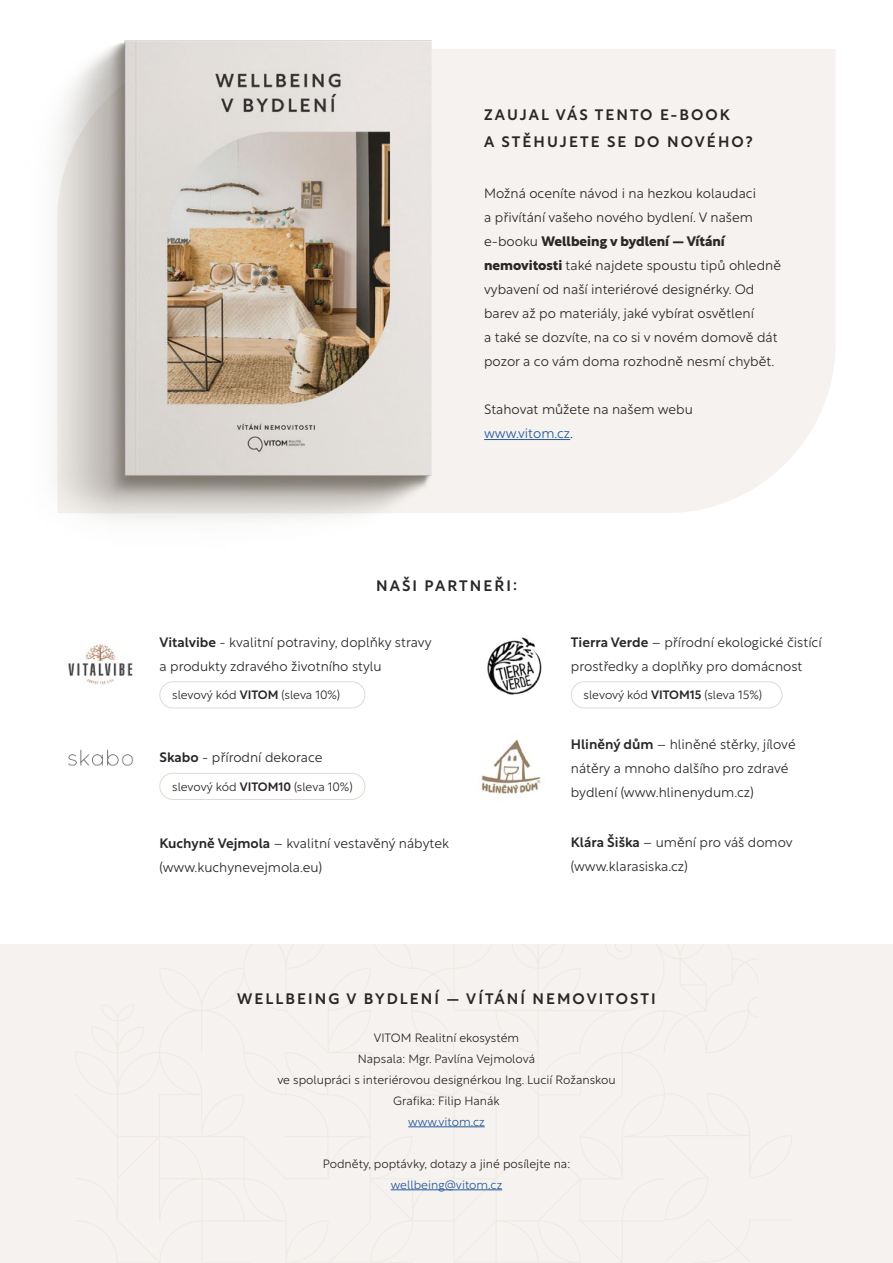
<style>
.page{position:relative;width:893px;height:1263px;background:#fff}
.page>*{position:absolute;margin:0;border:0;box-sizing:border-box;transform-origin:0 0}
.t1{font:500 15px/27px "Rustica";letter-spacing:.14em;color:#2a2727}
.t2{font:300 13.5px/24px "Rustica";color:#2a2727}
.t3{font:300 12px/21px "Rustica";color:#2a2727;text-align:center}
.t4{font:300 12px "Rustica";color:#275b9b}
.s1{font-weight:700}
.s2{color:#275b9b}
.s3{font-weight:500}
</style>
<div class="page">
<div style="left:0;top:945px;width:893px;height:318px;background:#f5f2ef"></div>
<hr style="left:408px;top:1126px;width:77px;height:1px;background:#275b9b">
<hr style="left:391px;top:1189px;width:111px;height:1px;background:#275b9b">
<div style="left:159px;top:681px;width:206px;height:27px;border:1px solid #e1d9d1;border-radius:13px"></div>
<div style="left:159px;top:773px;width:206px;height:27px;border:1px solid #e1d9d1;border-radius:13px"></div>
<img style="left:68px;top:644px;width:65px;height:41px">
<img style="left:68px;top:749px;width:65px;height:17px">
<img style="left:481px;top:739px;width:60px;height:55px">
<img style="left:487px;top:637px;width:55px;height:58px">
<div style="left:571px;top:681px;width:211px;height:27px;border:1px solid #e1d9d1;border-radius:13px"></div>
<div style="left:438px;top:49px;width:397px;height:464px;background:#f5f2ef"></div>
<hr style="left:484px;top:439px;width:86px;height:1px;background:#275b9b">
<img style="left:57px;top:40px;width:381px;height:480px">
<p class="t1" style="left:484px;top:100px;width:270px">ZAUJAL VÁS TENTO E-BOOK<br>A STĚHUJETE SE DO NOVÉHO?</p>
<p class="t2" style="left:484px;top:180px;width:298px">Možná oceníte návod i na hezkou kolaudaci<br>a přivítání vašeho nového bydlení. V našem e-booku <span class="s1">Wellbeing v bydlení — Vítání nemovitosti</span> také najdete spoustu tipů ohledně vybavení od naší interiérové designérky. Od barev až po materiály, jaké vybírat osvětlení<br>a také se dozvíte, na co si v novém domově dát pozor a co vám doma rozhodně nesmí chybět.</p>
<p class="t2" style="left:484px;top:396px;width:210px">Stahovat můžete na našem webu <span class="s2">www.vitom.cz</span>.</p>
<p class="t1" style="left:376px;top:571px;width:142px">NAŠI PARTNEŘI:</p>
<p class="t2" style="left:159px;top:629px;width:274px"><span class="s3">Vitalvibe</span> - kvalitní potraviny, doplňky stravy a produkty zdravého životního stylu</p>
<p class="t3" style="left:172px;top:683px;width:170px">slevový kód <span class="s3">VITOM</span> (sleva 10%)</p>
<p class="t2" style="left:159px;top:744px;width:165px"><span class="s3">Skabo</span> - přírodní dekorace</p>
<p class="t3" style="left:172px;top:775px;width:182px">slevový kód <span class="s3">VITOM10</span> (sleva 10%)</p>
<p class="t2" style="left:159px;top:830px;width:291px"><span class="s3">Kuchyně Vejmola</span> – kvalitní vestavěný nábytek (www.kuchynevejmola.eu)</p>
<p class="t2" style="left:571px;top:629px;width:252px"><span class="s3">Tierra Verde</span> – přírodní ekologické čistící prostředky a doplňky pro domácnost</p>
<p class="t3" style="left:584px;top:683px;width:180px">slevový kód <span class="s3">VITOM15</span> (sleva 15%)</p>
<p class="t2" style="left:571px;top:731px;width:226px"><span class="s3">Hliněný dům</span> – hliněné stěrky, jílové nátěry a mnoho dalšího pro zdravé bydlení (www.hlinenydum.cz)</p>
<p class="t2" style="left:571px;top:828px;width:223px"><span class="s3">Klára Šiška</span> – umění pro váš domov (www.klarasiska.cz)</p>
<p class="t1" style="left:237px;top:983px;width:420px">WELLBEING V BYDLENÍ — VÍTÁNÍ NEMOVITOSTI</p>
<p class="t3" style="left:277px;top:1025px;width:340px">VITOM Realitní ekosystém<br>Napsala: Mgr. Pavlína Vejmolová<br>ve spolupráci s interiérovou designérkou Ing. Lucií Rožanskou Grafika: Filip Hanák</p>
<p class="t4" style="left:408px;top:1111px;width:78px">www.vitom.cz</p>
<p class="t3" style="left:323px;top:1151px;width:249px">Podněty, poptávky, dotazy a jiné posílejte na:</p>
<p class="t4" style="left:391px;top:1174px;width:113px">wellbeing@vitom.cz</p>
</div>
